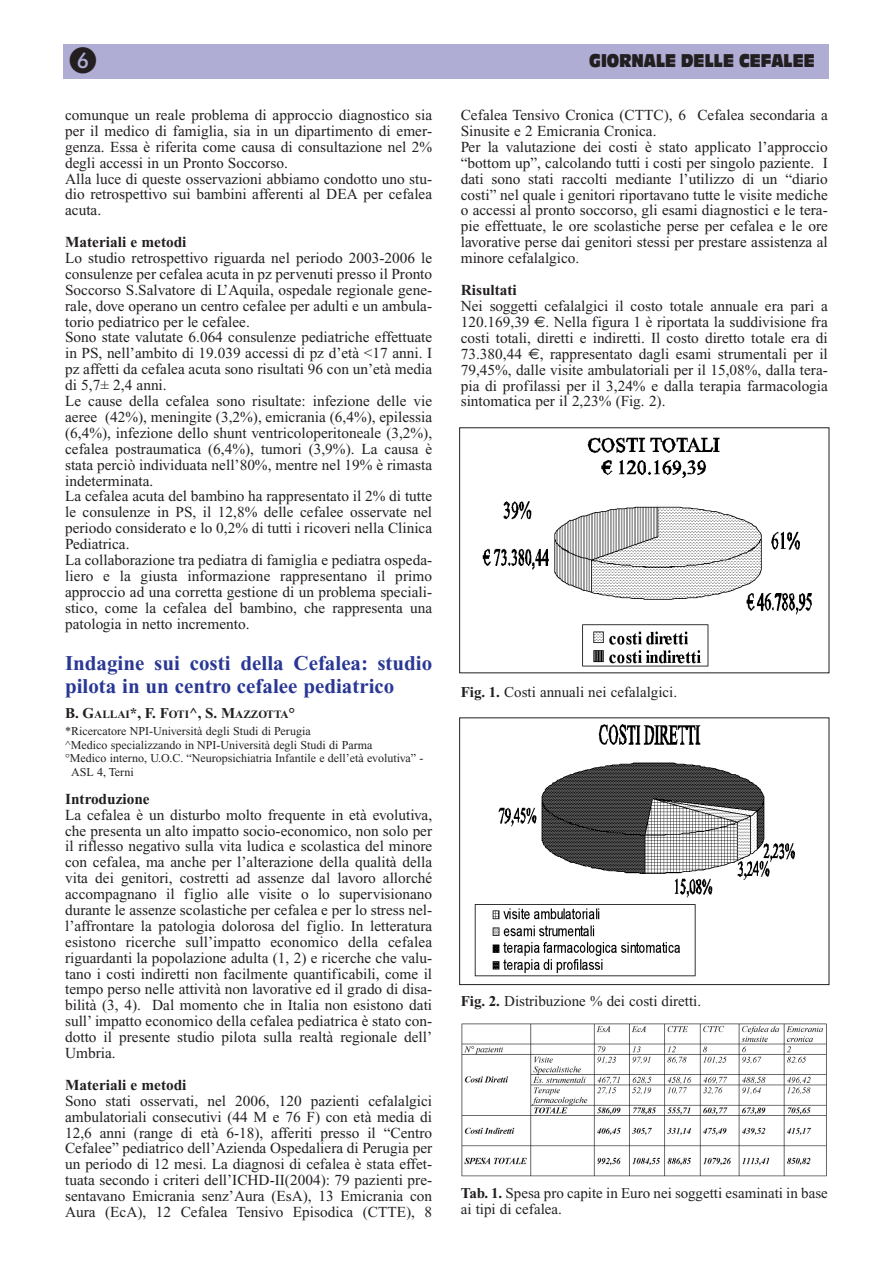
<style>
.page{position:relative;width:893px;height:1263px;background:#fff}
.page>*{position:absolute;margin:0;border:0;box-sizing:border-box;transform-origin:0 0}
.t1{font:700 21px/22.6px "Times New Roman";color:#293795}
.t2{font:18px "Antique Olive Nord";color:#231f20;scale:.65 1}
.t3{font:15.3px/15.9px "Times New Roman";color:#231f20}
.t4{font:700 15.3px "Times New Roman";color:#231f20}
.t5{font:15px/16.5px "Times New Roman";color:#231f20}
.t6{font:12px "Times New Roman";color:#231f20}
.t7{font:700 11.25px "Times New Roman";color:#231f20}
.s1{font-size:15px}
.s2{font-family:"Euro Sans"}
.s3{font-weight:700}
</style>
<div class="page">
<div style="left:64px;top:44px;width:765px;height:34px;background:#b0add5"></div>
<img style="left:482px;top:437px;width:330px;height:230px">
<div style="left:459px;top:427px;width:370px;height:246px;border:1px solid #231f20"></div>
<img style="left:474px;top:724px;width:321px;height:253px">
<div style="left:459px;top:717px;width:370px;height:268px;border:1px solid #231f20"></div>
<img style="left:461px;top:1023px;width:366px;height:154px">
<p class="t3" style="left:65px;top:108px;width:368px">comunque un reale problema di approccio diagnostico sia per il medico di famiglia, sia in un dipartimento di emer&shy;genza. Essa è riferita come causa di consultazione nel 2% degli accessi in un Pronto Soccorso.<br>Alla luce di queste osservazioni abbiamo condotto uno stu&shy;dio retrospettivo sui bambini afferenti al DEA per cefalea acuta.</p>
<p class="t4" style="left:65px;top:237px;width:123px">Materiali e metodi</p>
<p class="t3" style="left:65px;top:251px;width:368px">Lo studio retrospettivo riguarda nel periodo 2003-2006 le consulenze per cefalea acuta in pz pervenuti presso il Pronto Soccorso S.Salvatore di L’Aquila, ospedale regionale gene&shy;rale, dove operano un centro cefalee per adulti e un ambula&shy;torio pediatrico per le cefalee.<br>Sono state valutate 6.064 consulenze pediatriche effettuate in PS, nell’ambito di 19.039 accessi di pz d’età &lt;17 anni. I pz affetti da cefalea acuta sono risultati 96 con un’età media di 5,7± 2,4 anni.<br>Le cause della cefalea sono risultate: infezione delle vie aeree (42%), meningite (3,2%), emicrania (6,4%), epilessia (6,4%), infezione dello shunt ventricoloperitoneale (3,2%), cefalea postraumatica (6,4%), tumori (3,9%). La causa è stata perciò individuata nell’80%, mentre nel 19% è rimasta indeterminata.<br>La cefalea acuta del bambino ha rappresentato il 2% di tutte le consulenze in PS, il 12,8% delle cefalee osservate nel periodo considerato e lo 0,2% di tutti i ricoveri nella Clinica Pediatrica.<br>La collaborazione tra pediatra di famiglia e pediatra ospeda&shy;liero e la giusta informazione rappresentano il primo approccio ad una corretta gestione di un problema speciali&shy;stico, come la cefalea del bambino, che rappresenta una patologia in netto incremento.</p>
<h1 class="t1" style="left:65px;top:654px;width:368px">Indagine sui costi della Cefalea: studio pilota in un centro cefalee pediatrico</h1>
<p class="t7" style="left:65px;top:711px;width:231px"><span class="s1">B. G</span>ALLAI<span class="s1">*, F. F</span>OTI<span class="s1">^, S. M</span>AZZOTTA<span class="s1">°</span></p>
<p class="t6" style="left:65px;top:727px;width:247px">*Ricercatore NPI-Università degli Studi di Perugia</p>
<p class="t6" style="left:65px;top:740px;width:309px">^Medico specializzando in NPI-Università degli Studi di Parma</p>
<p class="t6" style="left:65px;top:754px;width:360px">°Medico interno, U.O.C. “Neuropsichiatria Infantile e dell’età evolutiva” -</p>
<p class="t6" style="left:71px;top:768px;width:64px">ASL 4, Terni</p>
<p class="t4" style="left:65px;top:793px;width:86px">Introduzione</p>
<p class="t3" style="left:65px;top:808px;width:368px;text-align:justify">La cefalea è un disturbo molto frequente in età evolutiva, che presenta un alto impatto socio-economico, non solo per il riflesso negativo sulla vita ludica e scolastica del minore con cefalea, ma anche per l’alterazione della qualità della vita dei genitori, costretti ad assenze dal lavoro allorché accompagnano il figlio alle visite o lo supervisionano durante le assenze scolastiche per cefalea e per lo stress nel&shy;l’affrontare la patologia dolorosa del figlio. In letteratura esistono ricerche sull’impatto economico della cefalea riguardanti la popolazione adulta (1, 2) e ricerche che valu&shy;tano i costi indiretti non facilmente quantificabili, come il tempo perso nelle attività non lavorative ed il grado di disa&shy;bilità (3, 4). Dal momento che in Italia non esistono dati sull’ impatto economico della cefalea pediatrica è stato con&shy;dotto il presente studio pilota sulla realtà regionale dell’ Umbria.</p>
<p class="t4" style="left:65px;top:1080px;width:123px">Materiali e metodi</p>
<p class="t3" style="left:65px;top:1094px;width:368px;text-align:justify">Sono stati osservati, nel 2006, 120 pazienti cefalalgici ambulatoriali consecutivi (44 M e 76 F) con età media di 12,6 anni (range di età 6-18), afferiti presso il “Centro Cefalee” pediatrico dell’Azienda Ospedaliera di Perugia per un periodo di 12 mesi. La diagnosi di cefalea è stata effet&shy;tuata secondo i criteri dell’ICHD-II(2004): 79 pazienti pre&shy;sentavano Emicrania senz’Aura (EsA), 13 Emicrania con Aura (EcA), 12 Cefalea Tensivo Episodica (CTTE), 8</p>
<p class="t2" style="left:589px;top:53px;width:349px">GIORNALE DELLE CEFALEE</p>
<p class="t3" style="left:461px;top:108px;width:368px">Cefalea Tensivo Cronica (CTTC), 6 Cefalea secondaria a Sinusite e 2 Emicrania Cronica.<br>Per la valutazione dei costi è stato applicato l’approccio “bottom up”, calcolando tutti i costi per singolo paziente. I dati sono stati raccolti mediante l’utilizzo di un “diario costi” nel quale i genitori riportavano tutte le visite mediche o accessi al pronto soccorso, gli esami diagnostici e le tera&shy;pie effettuate, le ore scolastiche perse per cefalea e le ore lavorative perse dai genitori stessi per prestare assistenza al minore cefalalgico.</p>
<p class="t4" style="left:461px;top:285px;width:58px">Risultati</p>
<p class="t3" style="left:461px;top:299px;width:368px;text-align:justify">Nei soggetti cefalalgici il costo totale annuale era pari a 120.169,39 <span class="s2">€</span>. Nella figura 1 è riportata la suddivisione fra costi totali, diretti e indiretti. Il costo diretto totale era di 73.380,44 <span class="s2">€</span>, rappresentato dagli esami strumentali per il 79,45%, dalle visite ambulatoriali per il 15,08%, dalla tera&shy;pia di profilassi per il 3,24% e dalla terapia farmacologia sintomatica per il 2,23% (Fig. 2).</p>
<p class="t5" style="left:461px;top:685px;width:218px"><span class="s3">Fig. 1.</span> Costi annuali nei cefalalgici.</p>
<p class="t5" style="left:461px;top:994px;width:242px"><span class="s3">Fig. 2.</span> Distribuzione % dei costi diretti.</p>
<p class="t5" style="left:461px;top:1186px;width:368px"><span class="s3">Tab. 1.</span> Spesa pro capite in Euro nei soggetti esaminati in base ai tipi di cefalea.</p>
</div>
